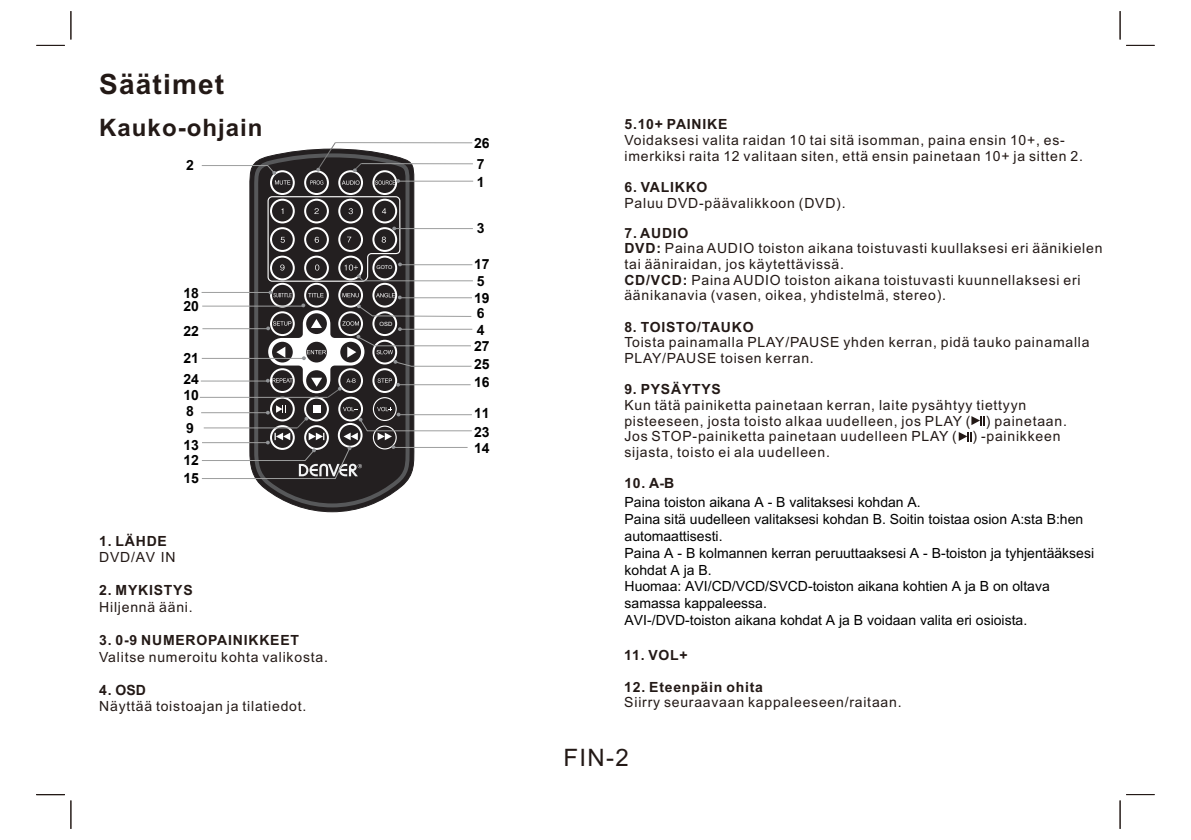
<style>
.page{position:relative;width:1191px;height:840px;background:#fff}
.page>*{position:absolute;margin:0;border:0;box-sizing:border-box;transform-origin:0 0}
.t1{font:700 28px "Arial";letter-spacing:.04em;color:#231916}
.t2{font:700 24px "Arial";letter-spacing:.04em;color:#231916}
.t3{font:24px "Arial";color:#231916}
.t4{font:14px/15.6px "Arial";letter-spacing:.055em;color:#231916}
.t5{font:14px/16.8px "Arial MT";color:#000}
.t6{font:700 14px/16.6px "Arial";letter-spacing:.055em;color:#231916}
.t7{font:700 14px/18.6px "Arial";letter-spacing:-.005em;color:#000}
.t8{font:700 14px/17px "Arial";color:#000}
.t9{font:5.8px "Arial";color:#fff}
.t10{font:5.4px "Arial";color:#fff}
.s1{font-style:inherit}
.s2{font-weight:400}
.s3{font-family:"Arial MT";font-weight:400}
.s4{font-weight:700}
</style>
<div class="page">
<svg style="left:71px;top:11px;width:1px;height:28px"></svg>
<svg style="left:36px;top:45px;width:29px;height:1px"></svg>
<svg style="left:1119px;top:11px;width:1px;height:28px"></svg>
<svg style="left:1126px;top:45px;width:28px;height:1px"></svg>
<svg style="left:71px;top:800px;width:1px;height:28px"></svg>
<svg style="left:1119px;top:800px;width:1px;height:28px"></svg>
<svg style="left:971px;top:416px;width:13px;height:9px"></svg>
<svg style="left:958px;top:432px;width:13px;height:9px"></svg>
<svg style="left:249px;top:148px;width:166px;height:364px"></svg>
<svg style="left:251px;top:151px;width:162px;height:358px;background:#484547"></svg>
<svg style="left:270px;top:170px;width:25px;height:25px"></svg>
<svg style="left:304px;top:170px;width:25px;height:25px"></svg>
<svg style="left:338px;top:170px;width:25px;height:25px"></svg>
<svg style="left:372px;top:170px;width:25px;height:25px"></svg>
<svg style="left:270px;top:396px;width:25px;height:25px"></svg>
<svg style="left:304px;top:396px;width:25px;height:25px"></svg>
<svg style="left:338px;top:396px;width:25px;height:25px"></svg>
<svg style="left:338px;top:283px;width:25px;height:24px"></svg>
<svg style="left:372px;top:283px;width:25px;height:24px"></svg>
<svg style="left:270px;top:283px;width:25px;height:24px"></svg>
<svg style="left:304px;top:283px;width:25px;height:24px"></svg>
<svg style="left:342px;top:180px;width:17px;height:5px"></svg>
<svg style="left:310px;top:180px;width:13px;height:4px"></svg>
<svg style="left:275px;top:180px;width:15px;height:4px"></svg>
<svg style="left:373px;top:397px;width:24px;height:24px"></svg>
<hr style="left:335px;top:142px;width:137px;height:1px;background:#9d9e9e">
<hr style="left:361px;top:163px;width:112px;height:1px;background:#9d9e9e">
<hr style="left:397px;top:181px;width:76px;height:1px;background:#9d9e9e">
<hr style="left:393px;top:228px;width:80px;height:1px;background:#9d9e9e">
<hr style="left:401px;top:264px;width:71px;height:1px;background:#9d9e9e">
<hr style="left:200px;top:397px;width:127px;height:1px;background:#9d9e9e">
<hr style="left:201px;top:380px;width:67px;height:1px;background:#9d9e9e">
<hr style="left:202px;top:358px;width:101px;height:1px;background:#9d9e9e">
<hr style="left:202px;top:328px;width:65px;height:1px;background:#9d9e9e">
<hr style="left:202px;top:292px;width:70px;height:1px;background:#9d9e9e">
<hr style="left:202px;top:305px;width:101px;height:1px;background:#9d9e9e">
<svg style="left:201px;top:165px;width:75px;height:9px"></svg>
<svg style="left:316px;top:142px;width:20px;height:29px"></svg>
<svg style="left:353px;top:163px;width:9px;height:9px"></svg>
<svg style="left:375px;top:179px;width:25px;height:5px"></svg>
<hr style="left:363px;top:280px;width:110px;height:1px;background:#9d9e9e">
<svg style="left:201px;top:405px;width:271px;height:73px"></svg>
<svg style="left:266px;top:290px;width:206px;height:108px"></svg>
<svg style="left:267px;top:195px;width:135px;height:87px;background:#4f4b4c"></svg>
<h1 class="t1" style="left:99px;top:74px;width:126px">Säätimet</h1>
<h2 class="t2" style="left:99px;top:119px;width:165px">Kauko-ohjain</h2>
<p class="t8" style="left:186px;top:158px;width:9px">2</p>
<p class="t7" style="left:183px;top:284px;width:17px">18</p>
<p class="t7" style="left:183px;top:298px;width:17px">20</p>
<p class="t7" style="left:183px;top:322px;width:17px">22</p>
<p class="t7" style="left:183px;top:370px;width:17px">24</p>
<p class="t7" style="left:183px;top:349px;width:17px">21</p>
<p class="t8" style="left:183px;top:388px;width:17px">1<span class="s1">0</span></p>
<p class="t8" style="left:186px;top:403px;width:9px">8<br>9</p>
<p class="t10" style="left:376px;top:265px;width:17px">GOTO</p>
<p class="t9" style="left:379px;top:321px;width:14px">OSD</p>
<p class="t7" style="left:474px;top:134px;width:17px">26</p>
<p class="t8" style="left:477px;top:156px;width:9px">7</p>
<p class="t8" style="left:477px;top:174px;width:9px">1</p>
<p class="t8" style="left:477px;top:221px;width:9px">3</p>
<p class="t7" style="left:474px;top:255px;width:17px">17</p>
<p class="t8" style="left:477px;top:274px;width:9px">5</p>
<p class="t8" style="left:477px;top:306px;width:9px">6</p>
<p class="t7" style="left:474px;top:289px;width:17px">19</p>
<p class="t8" style="left:477px;top:323px;width:9px">4</p>
<p class="t7" style="left:474px;top:337px;width:17px">27</p>
<p class="t7" style="left:474px;top:355px;width:17px">25</p>
<p class="t7" style="left:474px;top:373px;width:17px">16</p>
<p class="t7" style="left:474px;top:405px;width:17px">11<br>23</p>
<p class="t7" style="left:183px;top:437px;width:17px;line-height:15.8px">13<br>12</p>
<p class="t7" style="left:474px;top:439px;width:17px">14</p>
<p class="t7" style="left:183px;top:469px;width:17px">15</p>
<p class="t6" style="left:99px;top:533px;width:78px">1. LÄHDE<br><span class="s2">DVD/A</span><span class="s3">V IN</span></p>
<p class="t6" style="left:99px;top:583px;width:95px">2. MYKISTYS</p>
<p class="t4" style="left:99px;top:600px;width:95px">Hiljennä ääni.</p>
<p class="t6" style="left:99px;top:632px;width:201px">3. 0-9 NUMEROPAINIKKEET</p>
<p class="t4" style="left:99px;top:649px;width:230px">Valitse numeroitu kohta valikosta.</p>
<p class="t4" style="left:99px;top:682px;width:209px;line-height:16.6px"><span class="s4">4.</span> <span class="s4">OSD<br></span>Näyttää toistoajan ja tilatiedot.</p>
<p class="t6" style="left:624px;top:117px;width:104px">5.10+ PAINIKE</p>
<p class="t4" style="left:624px;top:133px;width:460px">Voidaksesi valita raidan 10 tai sitä isomman, paina ensin 10+, es&shy;imerkiksi raita 12 valitaan siten, että ensin painetaan 10+ ja sitten 2.</p>
<p class="t6" style="left:624px;top:180px;width:85px">6. VALIKKO</p>
<p class="t4" style="left:624px;top:196px;width:223px">Paluu DVD-päävalikkoon (DVD).</p>
<p class="t4" style="left:624px;top:226px;width:479px"><span class="s4">7. AUDIO<br>DVD:</span> Paina AUDIO toiston aikana toistuvasti kuullaksesi eri äänikielen tai ääniraidan, jos käytettävissä.<br><span class="s4">CD/VCD:</span> Paina AUDIO toiston aikana toistuvasti kuunnellaksesi eri äänikanavia (vasen, oikea, yhdistelmä, stereo).</p>
<p class="t6" style="left:624px;top:319px;width:131px">8. TOISTO/TAUKO</p>
<p class="t4" style="left:624px;top:335px;width:467px">Toista painamalla PLAY/PAUSE yhden kerran, pidä tauko painamalla<br>PLAY/PAUSE toisen kerran.</p>
<p class="t6" style="left:624px;top:382px;width:98px">9. PYSÄYTYS</p>
<p class="t4" style="left:624px;top:398px;width:444px">Kun tätä painiketta painetaan kerran, laite pysähtyy tiettyyn pisteeseen, josta toisto alkaa uudelleen, jos PLAY ( ) painetaan.<br>Jos STOP-painiketta painetaan uudelleen PLAY ( ) -painikkeen sijasta, toisto ei ala uudelleen.</p>
<p class="t6" style="left:624px;top:476px;width:51px">10. <span class="s1">A-B</span></p>
<p class="t5" style="left:624px;top:494px;width:471px">Paina toiston aikana A - B valitaksesi kohdan A.<br>Paina sitä uudelleen valitaksesi kohdan B. Soitin toistaa osion A:sta B:hen automaattisesti.<br>Paina A - B kolmannen kerran peruuttaaksesi A - B-toiston ja tyhjentääksesi kohdat A ja B.<br>Huomaa: AVI/CD/VCD/SVCD-toiston aikana kohtien A ja B on oltava samassa kappaleessa.<br>AVI-/DVD-toiston aikana kohdat A ja B voidaan valita eri osioista.</p>
<p class="t6" style="left:624px;top:648px;width:65px">11. VOL+</p>
<p class="t6" style="left:624px;top:679px;width:140px">12. Eteenpäin ohita</p>
<p class="t4" style="left:624px;top:695px;width:279px">Siirry seuraavaan kappaleeseen/raitaan.</p>
<h2 class="t3" style="left:563px;top:748px;width:67px">FIN-2</h2>
</div>
